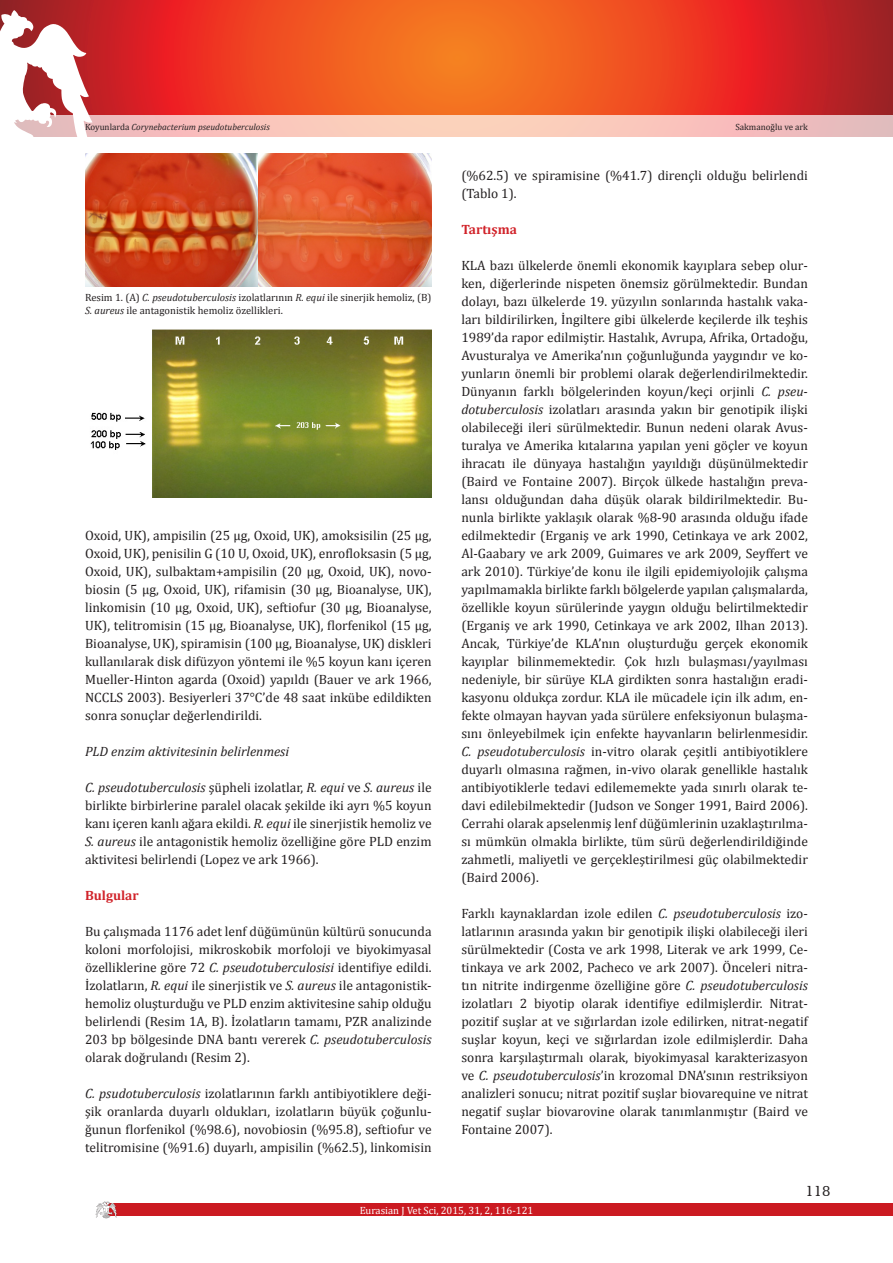
<style>
.page{position:relative;width:893px;height:1263px;background:#fff}
.page>*{position:absolute;margin:0;border:0;box-sizing:border-box;transform-origin:0 0}
.t1{font:15px "Humanist Slabserif 712 BT";color:#231f20}
.Standartım{font:13.5px/18px "Cambria";color:#231f20;text-align:justify}
.Standartım-2{font:italic 13.5px "Cambria";color:#231f20}
.Standartım-3{font:700 13.5px "Cambria";color:#d1232a}
.t2{font:10.5px/13.5px "Cambria";color:#231f20}
.t3{font:10.5px "Cambria";color:#fff}
.t4{font:italic 9px "Cambria";color:#231f20}
.t5{font:9px "Cambria";color:#231f20}
.s1{font-style:normal}
.s2{font-style:italic}
</style>
<div class="page">
<svg style="left:0;top:0;width:893px;height:115px;background:#e44422"></svg>
<div style="left:106px;top:1203px;width:787px;height:13px;background:#cb1a21"></div>
<svg style="left:0;top:10px;width:92px;height:127px"></svg>
<svg style="left:96px;top:1201px;width:21px;height:17px"></svg>
<svg style="left:0;top:115px;width:893px;height:21px;background:#f5c7bf"></svg>
<img style="left:85px;top:153px;width:347px;height:134px">
<img style="left:90px;top:330px;width:342px;height:168px">
<p class="t4" style="left:85px;top:120px;width:186px"><span class="s1">Koyunlarda</span> Corynebacterium pseudotuberculosis</p>
<p class="t5" style="left:735px;top:121px;width:74px">Sakmanoğlu ve ark</p>
<p class="t2" style="left:85px;top:290px;width:348px">Resim 1. (A) <span class="s2">C. pseudotuberculosis</span> izolatlarının <span class="s2">R. equi</span> ile sinerjik hemoliz, (B)<br><span class="s2">S. aureus</span> ile antagonistik hemoliz özellikleri.</p>
<p class="Standartım" style="left:85px;top:526px;width:348px">Oxoid, UK), ampisilin (25 µg, Oxoid, UK), amoksisilin (25 µg, Oxoid, UK), penisilin G (10 U, Oxoid, UK), enrofloksasin (5 µg, Oxoid, UK), sulbaktam+ampisilin (20 µg, Oxoid, UK), novo&shy;biosin (5 µg, Oxoid, UK), rifamisin (30 µg, Bioanalyse, UK), linkomisin (10 µg, Oxoid, UK), seftiofur (30 µg, Bioanalyse, UK), telitromisin (15 µg, Bioanalyse, UK), florfenikol (15 µg, Bioanalyse, UK), spiramisin (100 µg, Bioanalyse, UK) diskleri kullanılarak disk difüzyon yöntemi ile %5 koyun kanı içeren Mueller-Hinton agarda (Oxoid) yapıldı (Bauer ve ark 1966, NCCLS 2003). Besiyerleri 37°C’de 48 saat inkübe edildikten sonra sonuçlar değerlendirildi.</p>
<p class="Standartım-2" style="left:85px;top:742px;width:206px">PLD enzim aktivitesinin belirlenmesi</p>
<p class="Standartım" style="left:85px;top:778px;width:348px"><span class="s2">C. pseudotuberculosis</span> şüpheli izolatlar, <span class="s2">R. equi</span> ve <span class="s2">S. aureus</span> ile birlikte birbirlerine paralel olacak şekilde iki ayrı %5 koyun kanı içeren kanlı ağara ekildi. <span class="s2">R. equi</span> ile sinerjistik hemoliz ve <span class="s2">S. aureus</span> ile antagonistik hemoliz özelliğine göre PLD enzim aktivitesi belirlendi (Lopez ve ark 1966).</p>
<p class="Standartım-3" style="left:85px;top:886px;width:55px">Bulgular</p>
<p class="Standartım" style="left:85px;top:922px;width:348px">Bu çalışmada 1176 adet lenf düğümünün kültürü sonucunda koloni morfolojisi, mikroskobik morfoloji ve biyokimyasal özelliklerine göre 72 <span class="s2">C. pseudotuberculosisi</span> identifiye edildi.<br>İzolatların, <span class="s2">R. equi</span> ile sinerjistik ve <span class="s2">S. aureus</span> ile antagonistik&shy;hemoliz oluşturduğu ve PLD enzim aktivitesine sahip olduğu belirlendi (Resim 1A, B). İzolatların tamamı, PZR analizinde 203 bp bölgesinde DNA bantı vererek <span class="s2">C. pseudotuberculosis </span>olarak doğrulandı (Resim 2).</p>
<p class="Standartım" style="left:85px;top:1084px;width:348px"><span class="s2">C. psudotuberculosis</span> izolatlarının farklı antibiyotiklere deği&shy;şik oranlarda duyarlı oldukları, izolatların büyük çoğunlu&shy;ğunun florfenikol (%98.6), novobiosin (%95.8), seftiofur ve telitromisine (%91.6) duyarlı, ampisilin (%62.5), linkomisin</p>
<p class="Standartım" style="left:461px;top:166px;width:348px">(%62.5) ve spiramisine (%41.7) dirençli olduğu belirlendi (Tablo 1).</p>
<p class="Standartım-3" style="left:461px;top:220px;width:57px">Tartışma</p>
<p class="Standartım" style="left:461px;top:256px;width:348px">KLA bazı ülkelerde önemli ekonomik kayıplara sebep olur&shy;ken, diğerlerinde nispeten önemsiz görülmektedir. Bundan dolayı, bazı ülkelerde 19. yüzyılın sonlarında hastalık vaka&shy;ları bildirilirken, İngiltere gibi ülkelerde keçilerde ilk teşhis 1989’da rapor edilmiştir. Hastalık, Avrupa, Afrika, Ortadoğu, Avusturalya ve Amerika’nın çoğunluğunda yaygındır ve ko&shy;yunların önemli bir problemi olarak değerlendirilmektedir.<br>Dünyanın farklı bölgelerinden koyun/keçi orjinli <span class="s2">C. pseu&shy;dotuberculosis</span> izolatları arasında yakın bir genotipik ilişki olabileceği ileri sürülmektedir. Bunun nedeni olarak Avus&shy;turalya ve Amerika kıtalarına yapılan yeni göçler ve koyun ihracatı ile dünyaya hastalığın yayıldığı düşünülmektedir (Baird ve Fontaine 2007). Birçok ülkede hastalığın preva&shy;lansı olduğundan daha düşük olarak bildirilmektedir. Bu&shy;nunla birlikte yaklaşık olarak %8-90 arasında olduğu ifade edilmektedir (Erganiş ve ark 1990, Cetinkaya ve ark 2002, Al-Gaabary ve ark 2009, Guimares ve ark 2009, Seyffert ve ark 2010). Türkiye’de konu ile ilgili epidemiyolojik çalışma yapılmamakla birlikte farklı bölgelerde yapılan çalışmalarda, özellikle koyun sürülerinde yaygın olduğu belirtilmektedir (Erganiş ve ark 1990, Cetinkaya ve ark 2002, Ilhan 2013).<br>Ancak, Türkiye’de KLA’nın oluşturduğu gerçek ekonomik kayıplar bilinmemektedir. Çok hızlı bulaşması/yayılması nedeniyle, bir sürüye KLA girdikten sonra hastalığın eradi&shy;kasyonu oldukça zordur. KLA ile mücadele için ilk adım, en&shy;fekte olmayan hayvan yada sürülere enfeksiyonun bulaşma&shy;sını önleyebilmek için enfekte hayvanların belirlenmesidir.<br><span class="s2">C. pseudotuberculosis</span> in-vitro olarak çeşitli antibiyotiklere duyarlı olmasına rağmen, in-vivo olarak genellikle hastalık antibiyotiklerle tedavi edilememekte yada sınırlı olarak te&shy;davi edilebilmektedir (Judson ve Songer 1991, Baird 2006).<br>Cerrahi olarak apselenmiş lenf düğümlerinin uzaklaştırılma&shy;sı mümkün olmakla birlikte, tüm sürü değerlendirildiğinde zahmetli, maliyetli ve gerçekleştirilmesi güç olabilmektedir (Baird 2006).</p>
<p class="Standartım" style="left:461px;top:904px;width:348px">Farklı kaynaklardan izole edilen <span class="s2">C. pseudotuberculosis</span> izo&shy;latlarının arasında yakın bir genotipik ilişki olabileceği ileri sürülmektedir (Costa ve ark 1998, Literak ve ark 1999, Ce&shy;tinkaya ve ark 2002, Pacheco ve ark 2007). Önceleri nitra&shy;tın nitrite indirgenme özelliğine göre <span class="s2">C. pseudotuberculosis </span>izolatları 2 biyotip olarak identifiye edilmişlerdir. Nitrat&shy;pozitif suşlar at ve sığırlardan izole edilirken, nitrat-negatif suşlar koyun, keçi ve sığırlardan izole edilmişlerdir. Daha sonra karşılaştırmalı olarak, biyokimyasal karakterizasyon ve <span class="s2">C. pseudotuberculosis</span>’in krozomal DNA’sının restriksiyon analizleri sonucu; nitrat pozitif suşlar biovarequine ve nitrat negatif suşlar biovarovine olarak tanımlanmıştır (Baird ve Fontaine 2007).</p>
<p class="t1" style="left:805px;top:1181px;width:27px">118</p>
<p class="t3" style="left:360px;top:1204px;width:175px">Eurasian J Vet Sci, 2015, 31, 2, 116-121</p>
</div>
